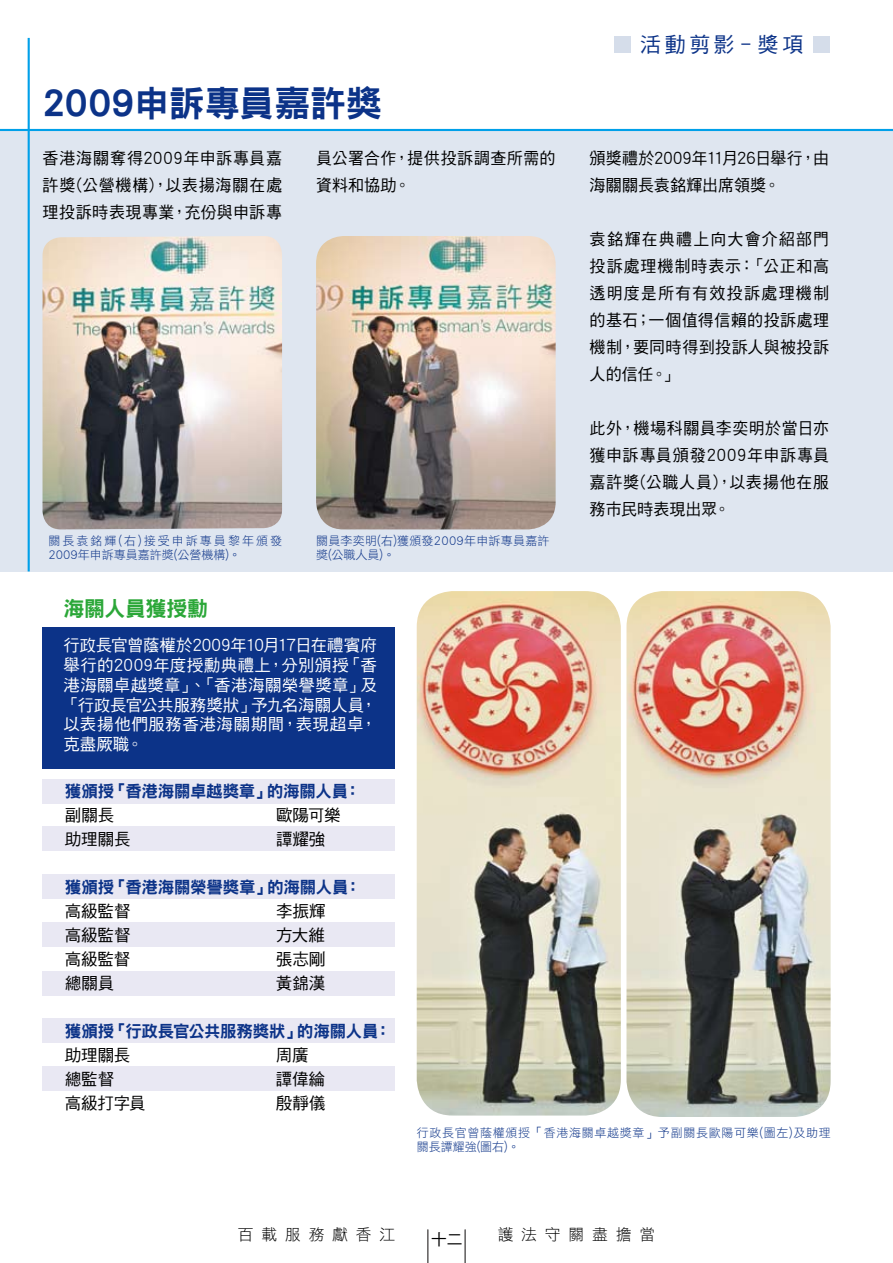
<style>
.page{position:relative;width:893px;height:1263px;background:#fff}
.page>*{position:absolute;margin:0;border:0;box-sizing:border-box;transform-origin:0 0}
.t1{font:36px "DF Hei HK W9";letter-spacing:-.01em;color:#0c3388}
.t2{font:21px "DF Hei HK W9";letter-spacing:-.015em;color:#2ba738}
.t3{font:21px "DF Hei HK W5";letter-spacing:.17em;color:#0c3388}
.t4{font:16.5px/27px "DF Hei HK W5";letter-spacing:.02em;color:#000;text-align:justify}
.t5{font:16.5px/19.8px "DF Hei HK W5";letter-spacing:.01em;color:#fff;text-align:justify}
.t6{font:16.5px/24px "DF Hei HK W9";letter-spacing:-.015em;color:#0c3388}
.t7{font:16.5px/27px "DF Hei HK W5";color:#000}
.t8{font:15.75px "DF Hei HK W3";letter-spacing:.5em;color:#000}
.t9{font:15.75px "DF Hei HK W5";color:#000}
.t10{font:12px/14.4px "DF Li Hei HK W3";letter-spacing:.06em;color:#0c3388}
.t11{font:12px/14.4px "DF Li Hei HK W3";color:#0c3388}
.t12{font:12px/14.4px "DF Li Hei HK W3";letter-spacing:.02em;color:#0c3388}
.s1{font-family:"DF Hei HK W5";color:#000}
</style>
<div class="page">
<hr style="left:427px;top:1229px;width:1px;height:34px;background:#595757">
<hr style="left:465px;top:1229px;width:1px;height:34px;background:#595757">
<div style="left:0;top:130px;width:893px;height:442px;background:#dfe6f0"></div>
<hr style="left:28px;top:38px;width:2px;height:533px;background:#00a0e9">
<div style="left:43px;top:780px;width:352px;height:24px;background:#e9e8f3"></div>
<div style="left:43px;top:874px;width:352px;height:24px;background:#e9e8f3"></div>
<div style="left:43px;top:923px;width:352px;height:24px;background:#e9e8f3"></div>
<div style="left:43px;top:826px;width:352px;height:24px;background:#e9e8f3"></div>
<div style="left:43px;top:971px;width:352px;height:24px;background:#e9e8f3"></div>
<div style="left:43px;top:1067px;width:352px;height:24px;background:#e9e8f3"></div>
<div style="left:43px;top:1018px;width:352px;height:24px;background:#e9e8f3"></div>
<div style="left:43px;top:627px;width:352px;height:141px;background:#0c3388"></div>
<img style="left:417px;top:591px;width:204px;height:524px">
<img style="left:626px;top:591px;width:205px;height:526px">
<hr style="left:0;top:129px;width:893px;height:2px;background:#00a0e9">
<div style="left:614px;top:36px;width:16px;height:16px;background:#d5ddea"></div>
<div style="left:813px;top:36px;width:16px;height:16px;background:#d5ddea"></div>
<img style="left:43px;top:236px;width:239px;height:293px">
<img style="left:316px;top:236px;width:240px;height:293px">
<p class="t1" style="left:43px;top:84px;width:341px">2009申訴專員嘉許獎</p>
<p class="t4" style="left:43px;top:144px;width:241px">香港海關奪得2009年申訴專員嘉許獎(公營機構)，以表揚海關在處理投訴時表現專業，充份與申訴專</p>
<p class="t4" style="left:316px;top:144px;width:241px">員公署合作，提供投訴調查所需的資料和協助。</p>
<p class="t11" style="left:48px;top:533px;width:235px">關長袁銘輝(右)接受申訴專員黎年頒發<br>2009年申訴專員嘉許獎(公營機構)。</p>
<p class="t12" style="left:316px;top:533px;width:235px">關員李奕明(右)獲頒發2009年申訴專員嘉許獎(公職人員)。</p>
<p class="t2" style="left:63px;top:597px;width:146px">海關人員獲授勳</p>
<p class="t5" style="left:63px;top:635px;width:315px">行政長官曾蔭權於2009年10月17日在禮賓府舉行的2009年度授勳典禮上，分別頒授「香港海關卓越獎章」、「香港海關榮譽獎章」及「行政長官公共服務獎狀」予九名海關人員，以表揚他們服務香港海關期間，表現超卓，克盡厥職。</p>
<p class="t6" style="left:65px;top:779px;width:298px">獲頒授「香港海關卓越獎章」的海關人員：<span class="s1">副關長</span></p>
<p class="t4" style="left:276px;top:802px;width:66px">歐陽可樂</p>
<p class="t4" style="left:65px;top:826px;width:67px">助理關長</p>
<p class="t4" style="left:276px;top:826px;width:51px">譚耀強</p>
<p class="t6" style="left:65px;top:875px;width:298px">獲頒授「香港海關榮譽獎章」的海關人員：<span class="s1">高級監督</span></p>
<p class="t4" style="left:276px;top:898px;width:51px">李振輝</p>
<p class="t4" style="left:65px;top:922px;width:67px">高級監督</p>
<p class="t4" style="left:276px;top:922px;width:51px">方大維</p>
<p class="t4" style="left:65px;top:946px;width:67px">高級監督</p>
<p class="t4" style="left:276px;top:946px;width:51px">張志剛</p>
<p class="t4" style="left:65px;top:970px;width:51px">總關員</p>
<p class="t4" style="left:276px;top:970px;width:51px">黃錦漢</p>
<p class="t6" style="left:65px;top:1018px;width:328px">獲頒授「行政長官公共服務獎狀」的海關人員：<span class="s1">助理關長</span></p>
<p class="t4" style="left:276px;top:1041px;width:34px">周廣</p>
<p class="t4" style="left:65px;top:1065px;width:51px">總監督</p>
<p class="t4" style="left:276px;top:1065px;width:51px">譚偉綸</p>
<p class="t4" style="left:65px;top:1089px;width:82px">高級打字員</p>
<p class="t4" style="left:276px;top:1089px;width:51px">殷靜儀</p>
<p class="t3" style="left:640px;top:33px;width:165px">活動剪影﹣獎項</p>
<p class="t7" style="left:590px;top:144px;width:241px">頒獎禮於2009年11月26日舉行，由海關關長袁銘輝出席領獎。</p>
<p class="t4" style="left:590px;top:225px;width:241px">袁銘輝在典禮上向大會介紹部門投訴處理機制時表示：「公正和高透明度是所有有效投訴處理機制的基石；一個值得信賴的投訴處理機制，要同時得到投訴人與被投訴人的信任。」</p>
<p class="t4" style="left:590px;top:414px;width:241px">此外，機場科關員李奕明於當日亦獲申訴專員頒發2009年申訴專員嘉許獎(公職人員)，以表揚他在服務市民時表現出眾。</p>
<p class="t10" style="left:417px;top:1125px;width:416px">行政長官曾蔭權頒授「香港海關卓越獎章」予副關長歐陽可樂(圖左)及助理關長譚耀強(圖右)。</p>
<p class="t8" style="left:238px;top:1226px;width:419px">百載服務獻香江　　　　護法守關盡擔當</p>
<p class="t9" style="left:431px;top:1230px;width:33px">十二</p>
</div>
